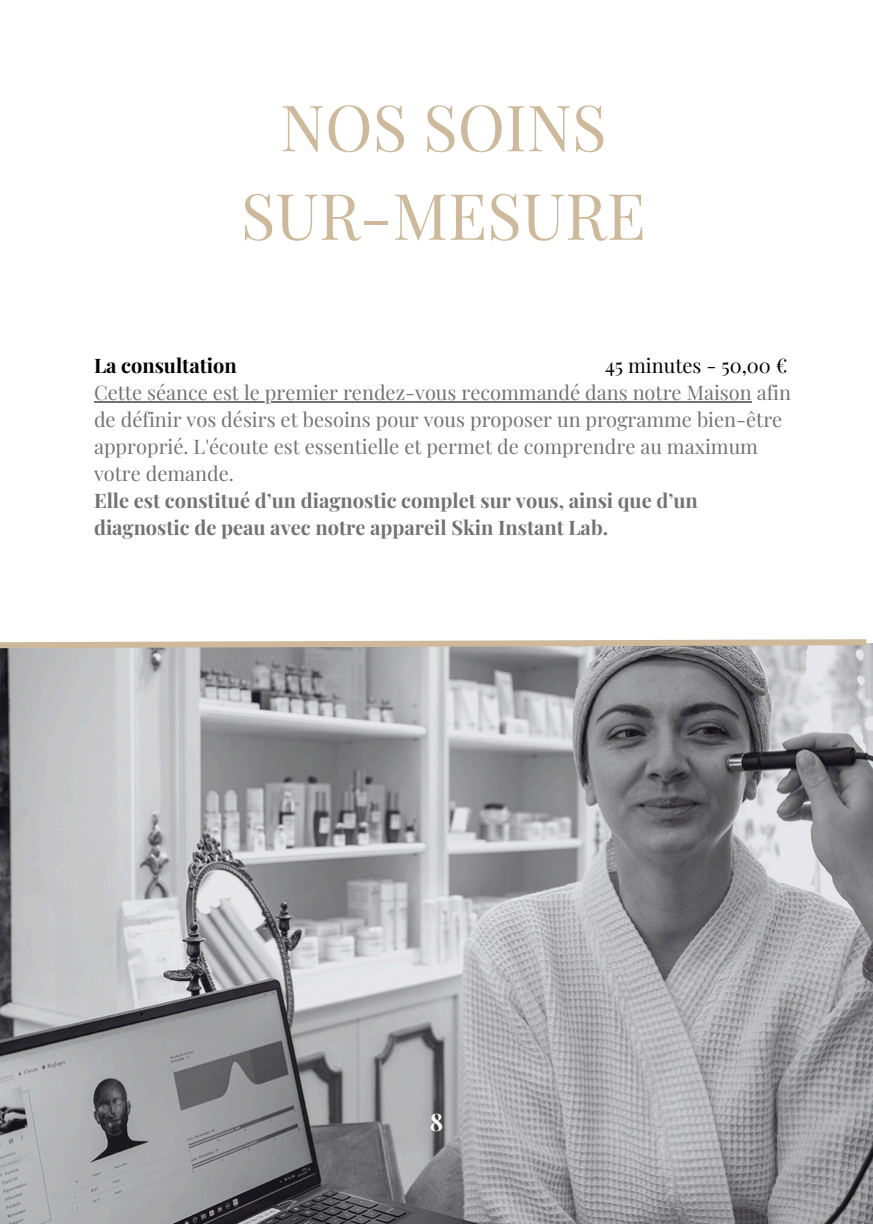
<style>
.page{position:relative;width:873px;height:1224px;background:#fff}
.page>*{position:absolute;margin:0;border:0;box-sizing:border-box;transform-origin:0 0}
.t1{font:64px/88.4px "Playfair Display";color:#ceba9a;text-align:center}
.t2{font:700 24px "Playfair Display";color:#fff}
.t3{font:20px/27px "Playfair Display";color:#757172}
.t4{font:700 20px/27px "Playfair Display";color:#757172}
.t5{font:20px "Playfair Display";color:#000}
.t6{font:700 20px "Playfair Display";color:#000}
</style>
<div class="page">
<img style="left:0;top:644px;width:873px;height:580px">
<hr style="left:94px;top:401px;width:658px;height:2px;background:#757172">
<svg style="left:0;top:639px;width:872px;height:12px;background:#c8beaf"></svg>
<p class="t1" style="left:241px;top:81px;width:406px">NOS SOINS<br>SUR-MESURE</p>
<p class="t6" style="left:94px;top:351px;width:144px">La consultation</p>
<p class="t5" style="left:605px;top:351px;width:184px">45 minutes - 50,00 €</p>
<p class="t3" style="left:94px;top:378px;width:699px">Cette séance est le premier rendez-vous recommandé dans notre Maison afin de définir vos désirs et besoins pour vous proposer un programme bien-être approprié. L'écoute est essentielle et permet de comprendre au maximum votre demande.</p>
<p class="t4" style="left:94px;top:486px;width:605px">Elle est constitué d’un diagnostic complet sur vous, ainsi que d’un diagnostic de peau avec notre appareil Skin Instant Lab.</p>
<p class="t2" style="left:430px;top:1105px;width:15px">8</p>
</div>
